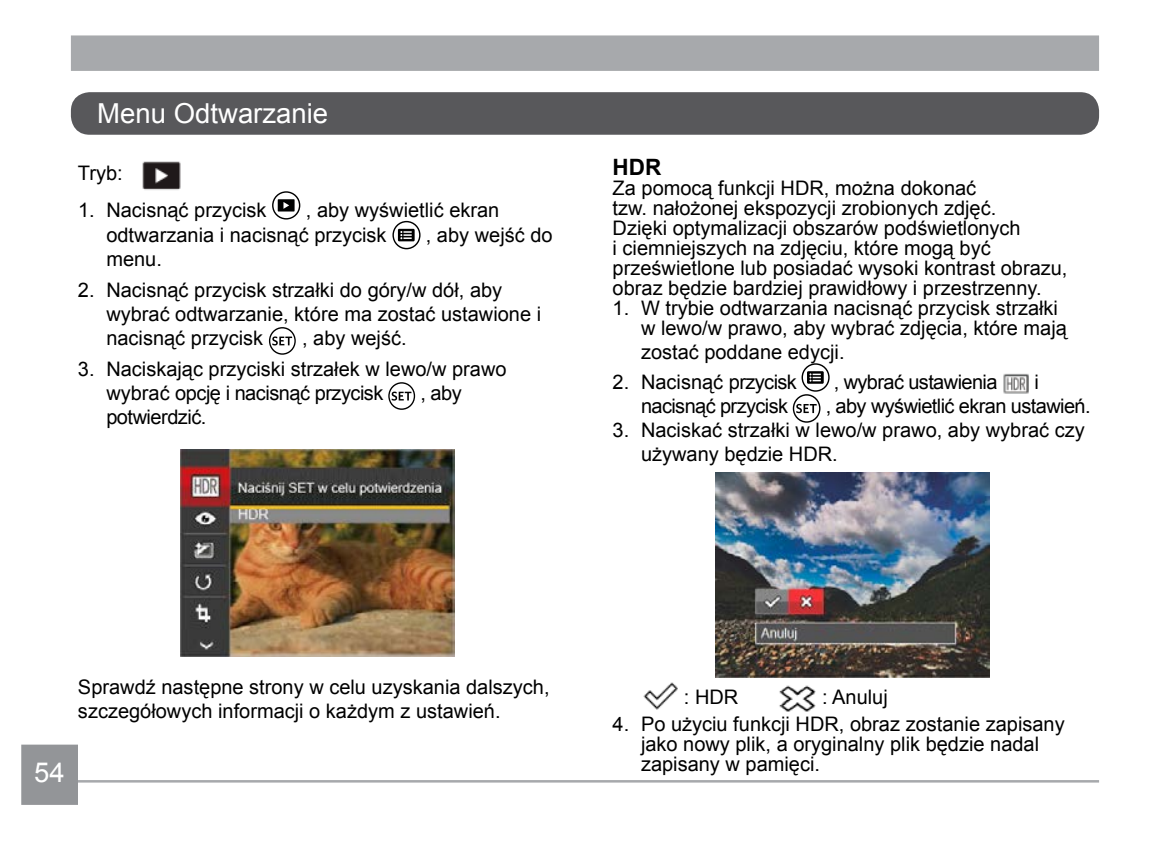
<style>
.page{position:relative;width:1170px;height:851px;background:#fff}
.page>*{position:absolute;margin:0;border:0;box-sizing:border-box;transform-origin:0 0}
.t1{font:27.5px "Arial";color:#fff}
.t2{font:700 22.5px "Arial";color:#000}
.t3{font:20px/20px "Arial";color:#000}
.t4{font:20px "Arial";letter-spacing:-.03em;color:#000}
.t5{font:20px "Arial";letter-spacing:-.025em;color:#000}
</style>
<div class="page">
<div style="left:72px;top:93px;width:1025px;height:40px;background:#58585b;border-radius:17px"></div>
<div style="left:71px;top:92px;width:1027px;height:43px;border:2px solid #58585b;border-radius:17px"></div>
<div style="left:71px;top:35px;width:1027px;height:36px;background:#a7a9ac;border:2px solid #a7a9ac"></div>
<hr style="left:78px;top:780px;width:1020px;height:2px;background:#a7a9ac">
<div style="left:21px;top:744px;width:57px;height:60px;background:#939598;border:2px solid #939598"></div>
<img style="left:142px;top:161px;width:39px;height:29px">
<svg style="left:278px;top:199px;width:16px;height:12px"></svg>
<div style="left:272px;top:191px;width:28px;height:28px;border:1px solid #000;border-radius:50%"></div>
<svg style="left:398px;top:229px;width:16px;height:12px"></svg>
<div style="left:392px;top:221px;width:28px;height:28px;border:1px solid #000;border-radius:50%"></div>
<svg style="left:272px;top:336px;width:20px;height:9px"></svg>
<div style="left:269px;top:327px;width:27px;height:27px;border:1px solid #000;border-radius:50%"></div>
<svg style="left:391px;top:391px;width:20px;height:9px"></svg>
<div style="left:388px;top:382px;width:27px;height:28px;border:1px solid #000;border-radius:50%"></div>
<img style="left:181px;top:449px;width:273px;height:207px">
<svg style="left:807px;top:371px;width:16px;height:12px"></svg>
<div style="left:801px;top:363px;width:28px;height:28px;border:1px solid #000;border-radius:50%"></div>
<img style="left:1003px;top:373px;width:26px;height:21px">
<svg style="left:796px;top:404px;width:20px;height:9px"></svg>
<div style="left:792px;top:394px;width:28px;height:28px;border:1px solid #000;border-radius:50%"></div>
<img style="left:715px;top:472px;width:274px;height:205px">
<img style="left:643px;top:682px;width:35px;height:27px">
<img style="left:779px;top:685px;width:37px;height:26px">
<h1 class="t1" style="left:97px;top:95px;width:232px">Menu Odtwarzanie</h1>
<p class="t3" style="left:78px;top:163px;width:46px">Tryb:</p>
<p class="t3" style="left:78px;top:200px;width:190px">1. Nacisnąć przycisk</p>
<p class="t3" style="left:106px;top:198px;width:394px;line-height:24.8px;text-indent:199px">, aby wyświetlić ekran odtwarzania i nacisnąć przycisk</p>
<p class="t3" style="left:426px;top:225px;width:128px">, aby wejść do</p>
<p class="t3" style="left:106px;top:249px;width:57px">menu.</p>
<p class="t3" style="left:106px;top:278px;width:436px;line-height:24px;text-indent:-28px">2. Nacisnąć przycisk strzałki do góry/w dół, aby wybrać odtwarzanie, które ma zostać ustawione i nacisnąć przycisk</p>
<p class="t3" style="left:302px;top:328px;width:106px">, aby wejść.</p>
<p class="t3" style="left:106px;top:357px;width:402px;line-height:24px;text-indent:-28px">3. Naciskając przyciski strzałek w lewo/w prawo wybrać opcję i nacisnąć przycisk</p>
<p class="t3" style="left:420px;top:383px;width:43px">, aby</p>
<p class="t5" style="left:106px;top:404px;width:102px">potwierdzić.</p>
<p class="t2" style="left:612px;top:152px;width:50px">HDR</p>
<p class="t3" style="left:612px;top:178px;width:456px">Za pomocą funkcji HDR, można dokonać<br>tzw. nałożonej ekspozycji zrobionych zdjęć.<br>Dzięki optymalizacji obszarów podświetlonych<br>i ciemniejszych na zdjęciu, które mogą być prześwietlone lub posiadać wysoki kontrast obrazu, obraz będzie bardziej prawidłowy i przestrzenny.</p>
<p class="t3" style="left:641px;top:298px;width:427px;text-indent:-28px">1. W trybie odtwarzania nacisnąć przycisk strzałki w lewo/w prawo, aby wybrać zdjęcia, które mają</p>
<p class="t3" style="left:641px;top:342px;width:205px">zostać poddane edycji.</p>
<p class="t3" style="left:612px;top:372px;width:186px">2. Nacisnąć przycisk</p>
<p class="t4" style="left:833px;top:369px;width:165px">, wybrać ustawienia</p>
<p class="t3" style="left:1034px;top:372px;width:6px">i</p>
<p class="t4" style="left:641px;top:393px;width:149px">nacisnąć przycisk</p>
<p class="t4" style="left:825px;top:393px;width:266px">, aby wyświetlić ekran ustawień.</p>
<p class="t3" style="left:641px;top:418px;width:445px;line-height:24px;text-indent:-28px">3. Naciskać strzałki w lewo/w prawo, aby wybrać czy używany będzie HDR.</p>
<p class="t3" style="left:78px;top:675px;width:473px;line-height:24px">Sprawdź następne strony w celu uzyskania dalszych, szczegółowych informacji o każdym z ustawień.</p>
<h1 class="t1" style="left:34px;top:754px;width:32px">54</h1>
<p class="t3" style="left:683px;top:687px;width:56px">: HDR</p>
<p class="t3" style="left:822px;top:687px;width:67px">: Anuluj</p>
<p class="t3" style="left:641px;top:714px;width:425px;text-indent:-28px">4. Po użyciu funkcji HDR, obraz zostanie zapisany jako nowy plik, a oryginalny plik będzie nadal zapisany w pamięci.</p>
</div>
